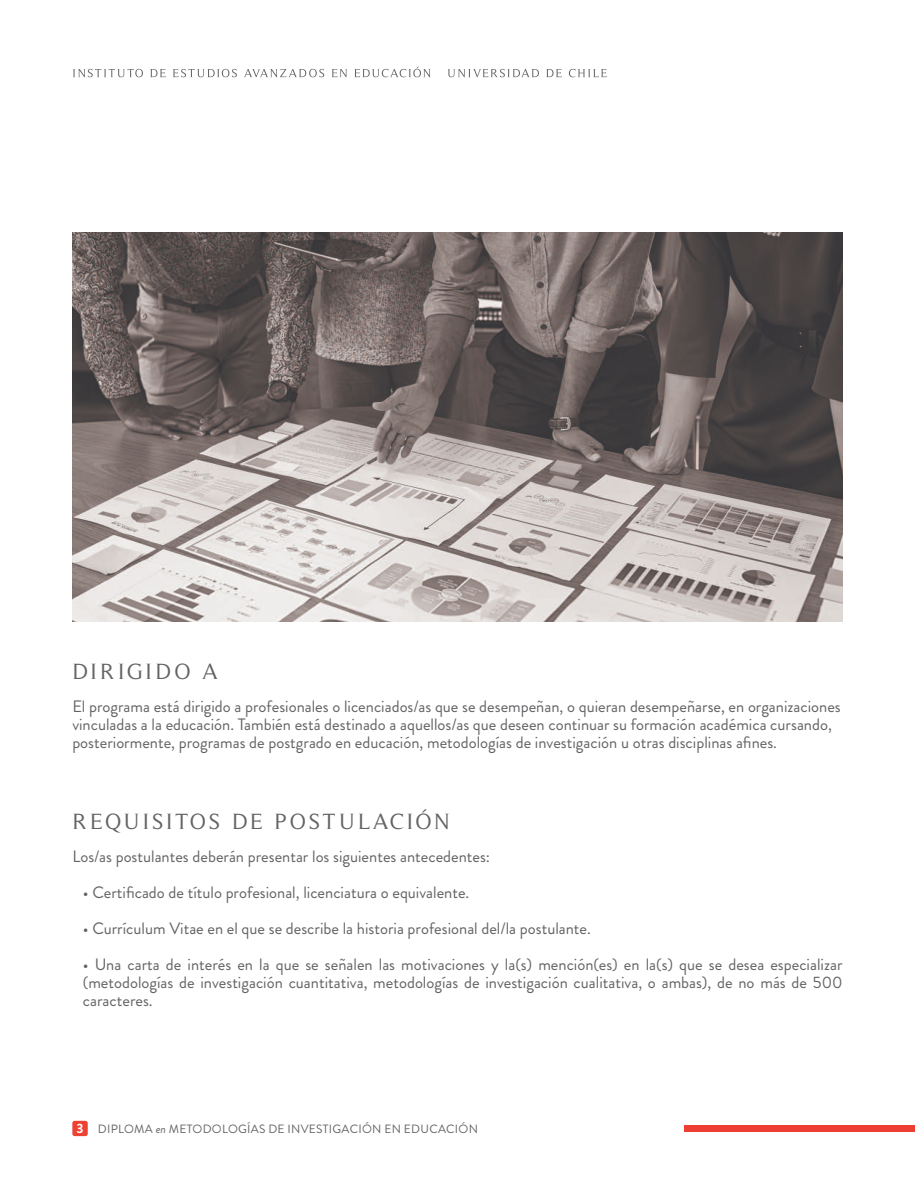
<style>
.page{position:relative;width:915px;height:1191px;background:#fff}
.page>*{position:absolute;margin:0;border:0;box-sizing:border-box;transform-origin:0 0}
.t1{font:22.5px "Timeless";letter-spacing:.11em;color:#636366}
.t2{font:22.5px "Timeless";letter-spacing:.15em;color:#636366}
.t3{font:16.5px/18px "Brandon Grotesque";color:#636366}
.t4{font:700 13.5px "Brandon Grotesque";color:#fff}
.t5{font:12px "Brandon Grotesque";letter-spacing:.02em;color:#636366}
.s1{font-style:italic}
</style>
<div class="page">
<div style="left:72px;top:1120px;width:16px;height:16px;background:#ee4134;border-radius:2px"></div>
<svg style="left:73px;top:67px;width:533px;height:10px"></svg>
<div style="left:684px;top:1125px;width:230px;height:6px;background:#ee3e34"></div>
<img style="left:72px;top:232px;width:770px;height:389px">
<p class="t2" style="left:72px;top:659px;width:147px">DIRIGIDO A</p>
<p class="t3" style="left:72px;top:698px;width:769px">El programa está dirigido a profesionales o licenciados/as que se desempeñan, o quieran desempeñarse, en organizaciones vinculadas a la educación. También está destinado a aquellos/as que deseen continuar su formación académica cursando, posteriormente, programas de postgrado en educación, metodologías de investigación u otras disciplinas afines.</p>
<p class="t1" style="left:72px;top:809px;width:379px">REQUISITOS DE POSTULACIÓN</p>
<p class="t3" style="left:72px;top:848px;width:419px">Los/as postulantes deberán presentar los siguientes antecedentes:</p>
<p class="t3" style="left:83px;top:884px;width:388px">• Certificado de título profesional, licenciatura o equivalente.</p>
<p class="t3" style="left:83px;top:920px;width:509px">• Currículum Vitae en el que se describe la historia profesional del/la postulante.</p>
<p class="t3" style="left:83px;top:956px;width:761px;text-align:justify">• Una carta de interés en la que se señalen las motivaciones y la(s) mención(es) en la(s) que se desea especializar (metodologías de investigación cuantitativa, metodologías de investigación cualitativa, o ambas), de no más de 500 caracteres.</p>
<p class="t4" style="left:76px;top:1119px;width:9px">3</p>
<p class="t5" style="left:98px;top:1120px;width:381px">DIPLOMA <span class="s1">en</span> METODOLOGÍAS DE INVESTIGACIÓN EN EDUCACIÓN</p>
</div>
